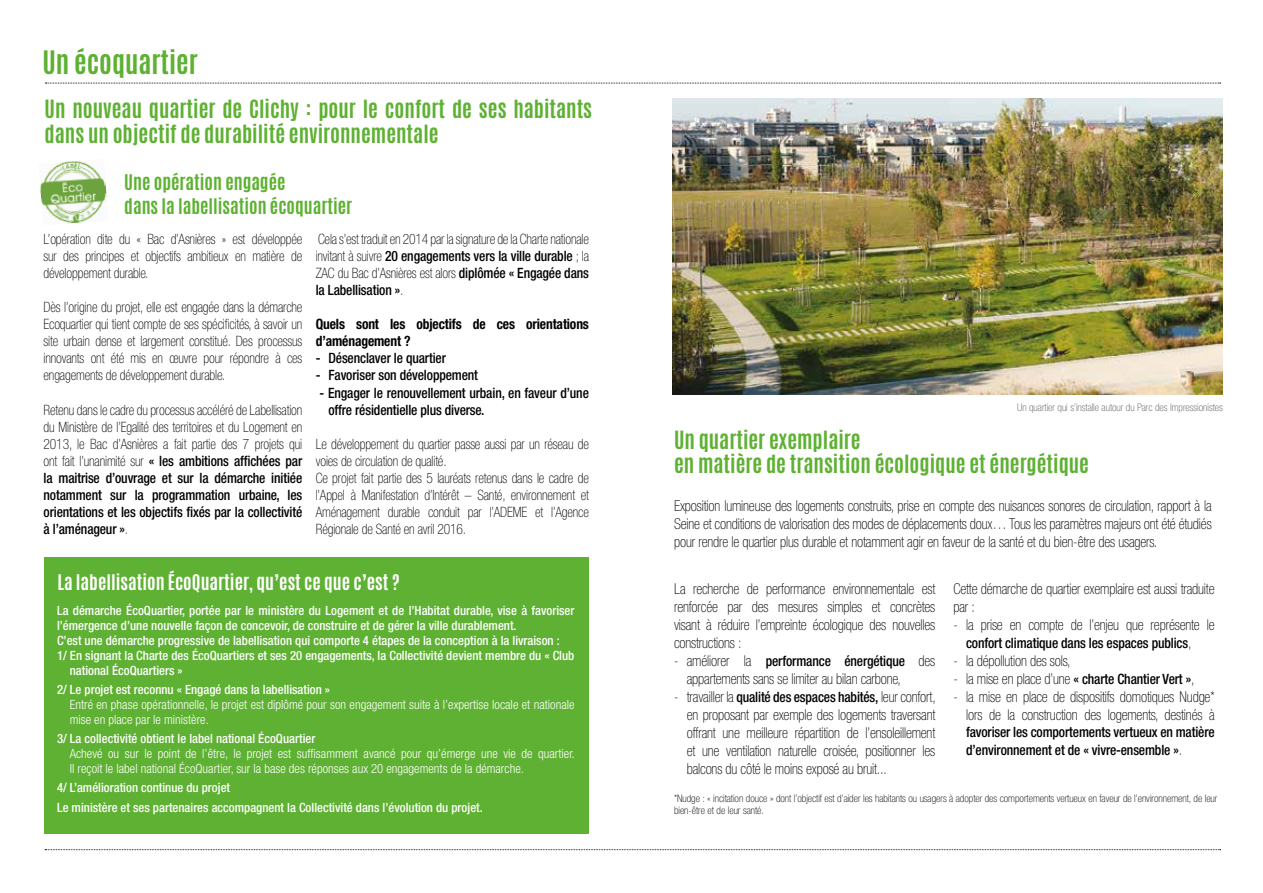
<style>
.page{position:relative;width:1263px;height:893px;background:#fff}
.page>*{position:absolute;margin:0;border:0;box-sizing:border-box;transform-origin:0 0}
.t1{font:700 27px "Antonio";color:#5eb132}
.t2{font:700 21px/24px "Antonio";color:#5eb132}
.t3{font:700 18px/24px "Antonio";color:#5eb132}
.t4{font:700 18px "Antonio";color:#fff}
.t5{font:100 condensed 15px/18px "Helvetica Neue";letter-spacing:-.01em;color:#000;text-align:justify;scale:.96 1}
.t6{font:100 condensed 14.25px/17.1px "Helvetica Neue";letter-spacing:-.01em;color:#000;text-align:justify;scale:.95 1}
.t7{font:500 condensed 14.25px/18px "Helvetica Neue";letter-spacing:-.01em;color:#000;scale:.95 1}
.t8{font:700 condensed 14.25px/17.1px "Helvetica Neue";letter-spacing:-.01em;color:#000;scale:.95 1}
.t9{font:500 condensed 12.75px/19.2px "Helvetica Neue";color:#fff}
.t10{font:300 condensed 12.75px/15px "Helvetica Neue";color:#fff}
.t11{font:100 condensed 10.5px/12.6px "Helvetica Neue";color:#000}
.t12{font:100 condensed 10.5px "Helvetica Neue";color:#555}
.s1{font-weight:500}
.s2{font-weight:100;font-size:15px}
.s3{font-weight:500;font-size:14.25px}
</style>
<div class="page">
<svg style="left:45px;top:83px;width:1176px;height:1px"></svg>
<svg style="left:45px;top:849px;width:1176px;height:1px"></svg>
<img style="left:672px;top:98px;width:551px;height:296px">
<div style="left:45px;top:557px;width:544px;height:276px;background:#5eb132"></div>
<img style="left:40px;top:161px;width:67px;height:63px">
<h1 class="t1" style="left:43px;top:42px;width:157px">Un écoquartier</h1>
<h2 class="t2" style="left:45px;top:96px;width:549px;line-height:25.5px">Un nouveau quartier de Clichy : pour le confort de ses habitants dans un objectif de durabilité environnementale</h2>
<p class="t3" style="left:124px;top:170px;width:230px">Une opération engagée<br>dans la labellisation écoquartier</p>
<p class="t6" style="left:44px;top:230px;width:274px">L’opération dite du « Bac d’Asnières » est développée sur des principes et objectifs ambitieux en matière de développement durable.</p>
<p class="t6" style="left:44px;top:298px;width:274px">Dès l’origine du projet, elle est engagée dans la démarche Ecoquartier qui tient compte de ses spécificités, à savoir un site urbain dense et largement constitué. Des processus innovants ont été mis en œuvre pour répondre à ces engagements de développement durable.</p>
<p class="t6" style="left:44px;top:401px;width:274px">Retenu dans le cadre du processus accéléré de Labellisation du Ministère de l’Egalité des territoires et du Logement en 2013, le Bac d’Asnières a fait partie des 7 projets qui ont fait l’unanimité sur <span class="s1">« les ambitions affichées par la maitrise d’ouvrage et sur la démarche initiée notamment sur la programmation urbaine, les orientations et les objectifs fixés par la collectivité à l’aménageur »</span>.</p>
<p class="t4" style="left:57px;top:569px;width:344px">La labellisation ÉcoQuartier, qu’est ce que c’est ?</p>
<p class="t6" style="left:316px;top:230px;width:289px">Cela s’est traduit en 2014 par la signature de la Charte nationale invitant à suivre <span class="s1">20 engagements vers la ville durable</span> ; la ZAC du Bac d’Asnières est alors <span class="s1">diplômée « Engagée dans la Labellisation »</span>.</p>
<p class="t8" style="left:316px;top:315px;width:289px">Quels sont les objectifs de ces orientations d’aménagement ?</p>
<p class="t7" style="left:316px;top:349px;width:139px">- Désenclaver le quartier</p>
<p class="t7" style="left:316px;top:366px;width:172px">- Favoriser son développement</p>
<p class="t7" style="left:328px;top:384px;width:276px;line-height:17.1px;text-indent:-9px">- Engager le renouvellement urbain, en faveur d’une offre résidentielle plus diverse.</p>
<p class="t6" style="left:316px;top:435px;width:289px;text-align:left">Le développement du quartier passe aussi par un réseau de voies de circulation de qualité.<br>Ce projet fait partie des 5 lauréats retenus dans le cadre de l’Appel à Manifestation d’Intérêt – Santé, environnement et Aménagement durable conduit par l’ADEME et l’Agence Régionale de Santé en avril 2016.</p>
<p class="t9" style="left:57px;top:600px;width:519px">La démarche ÉcoQuartier, portée par le ministère du Logement et de l’Habitat durable, vise à favoriser</p>
<p class="t9" style="left:57px;top:615px;width:461px">l’émergence d’une nouvelle façon de concevoir, de construire et de gérer la ville durablement.</p>
<p class="t9" style="left:57px;top:630px;width:504px">C’est une démarche progressive de labellisation qui comporte 4 étapes de la conception à la livraison :</p>
<p class="t9" style="left:57px;top:645px;width:519px">1/ En signant la Charte des ÉcoQuartiers et ses 20 engagements, la Collectivité devient membre du « Club</p>
<p class="t9" style="left:70px;top:660px;width:115px">national ÉcoQuartiers »</p>
<p class="t9" style="left:57px;top:680px;width:275px">2/ Le projet est reconnu « Engagé dans la labellisation »</p>
<p class="t10" style="left:70px;top:697px;width:506px">Entré en phase opérationnelle, le projet est diplômé pour son engagement suite à l’expertise locale et nationale mise en place par le ministère.</p>
<p class="t9" style="left:57px;top:729px;width:260px">3/ La collectivité obtient le label national ÉcoQuartier</p>
<p class="t10" style="left:70px;top:746px;width:507px">Achevé ou sur le point de l’être, le projet est suffisamment avancé pour qu’émerge une vie de quartier.<br>Il reçoit le label national ÉcoQuartier, sur la base des réponses aux 20 engagements de la démarche.</p>
<p class="t9" style="left:57px;top:778px;width:427px">4/ L’amélioration continue du projet<br>Le ministère et ses partenaires accompagnent la Collectivité dans l’évolution du projet.</p>
<p class="t12" style="left:1017px;top:402px;width:207px">Un quartier qui s’installe autour du Parc des Impressionistes</p>
<h2 class="t2" style="left:674px;top:428px;width:417px">Un quartier exemplaire<br>en matière de transition écologique et énergétique</h2>
<p class="t5" style="left:674px;top:496px;width:562px">Exposition lumineuse des logements construits, prise en compte des nuisances sonores de circulation, rapport à la Seine et conditions de valorisation des modes de déplacements doux… Tous les paramètres majeurs ont été étudiés pour rendre le quartier plus durable et notamment agir en faveur de la santé et du bien-être des usagers.</p>
<p class="t5" style="left:674px;top:580px;width:274px">La recherche de performance environnementale est renforcée par des mesures simples et concrètes visant à réduire l’empreinte écologique des nouvelles constructions :</p>
<p class="t7" style="left:674px;top:652px;width:277px"><span class="s2">- améliorer la</span> performance énergétique <span class="s2">des</span></p>
<p class="t5" style="left:687px;top:670px;width:225px">appartements sans se limiter au bilan carbone,</p>
<p class="t5" style="left:687px;top:688px;width:261px;text-indent:-13px">- travailler la <span class="s3">qualité des espaces habités,</span> leur confort, en proposant par exemple des logements traversant offrant une meilleure répartition de l’ensoleillement et une ventilation naturelle croisée, positionner les balcons du côté le moins exposé au bruit...</p>
<p class="t5" style="left:953px;top:580px;width:274px">Cette démarche de quartier exemplaire est aussi traduite par :</p>
<p class="t5" style="left:953px;top:616px;width:274px">- la prise en compte de l’enjeu que représente le</p>
<p class="t7" style="left:966px;top:634px;width:239px">confort climatique dans les espaces publics<span class="s2">,</span></p>
<p class="t5" style="left:953px;top:652px;width:124px">- la dépollution des sols,</p>
<p class="t5" style="left:953px;top:670px;width:253px">- la mise en place d’une <span class="s3">« charte Chantier Vert »</span>,</p>
<p class="t5" style="left:953px;top:688px;width:274px;text-align:right">- la mise en place de dispositifs domotiques Nudge* lors de la construction des logements, destinés à</p>
<p class="t7" style="left:966px;top:723px;width:263px">favoriser les comportements vertueux en matière d’environnement et de « vivre-ensemble »<span class="s2">.</span></p>
<p class="t11" style="left:674px;top:792px;width:545px">*Nudge : « incitation douce » dont l’objectif est d’aider les habitants ou usagers à adopter des comportements vertueux en faveur de l’environnement, de leur bien-être et de leur santé.</p>
</div>
